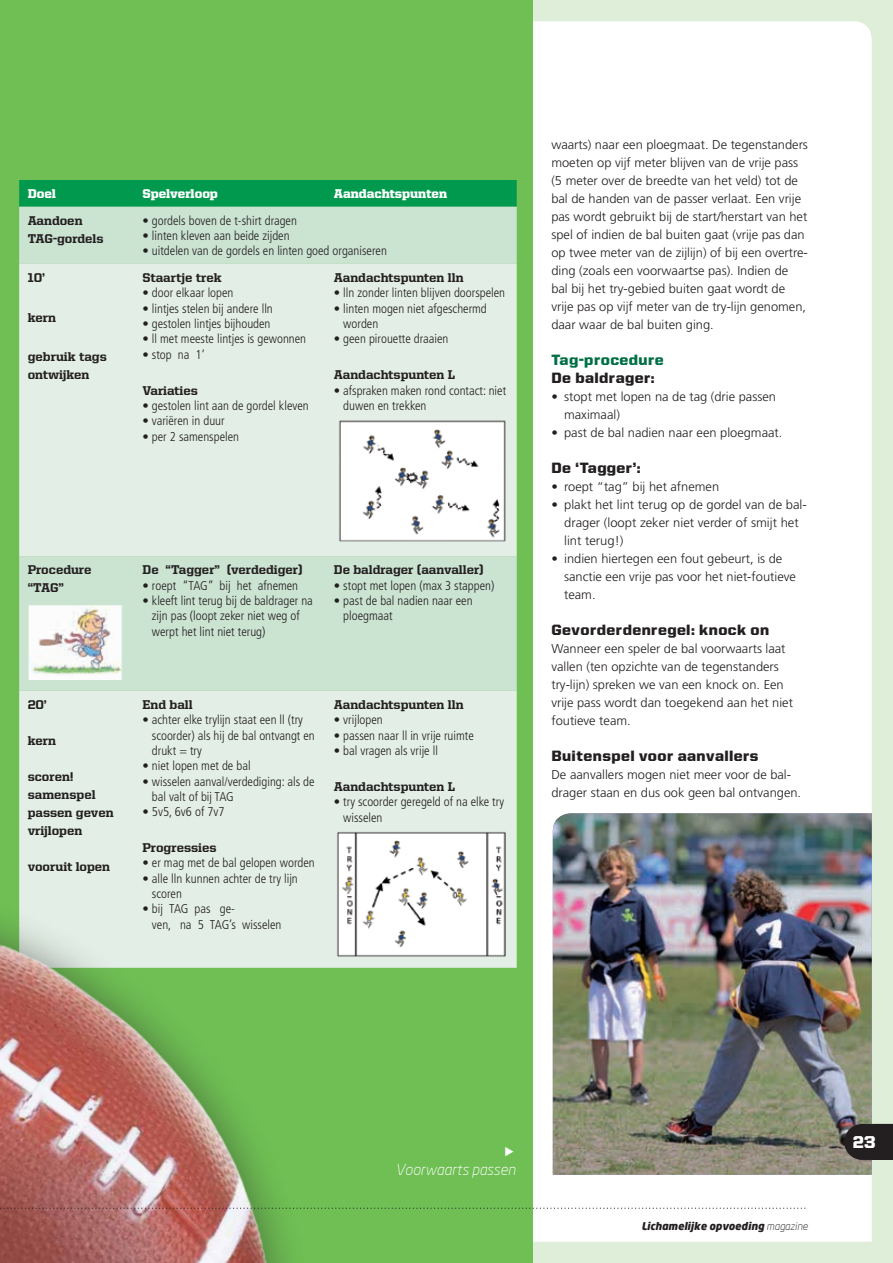
<style>
.page{position:relative;width:893px;height:1263px;background:#dfeed8}
.page>*{position:absolute;margin:0;border:0;box-sizing:border-box;transform-origin:0 0}
.t1{font:900 17.25px "United Sans Reg";color:#fff}
.t2{font:900 15px "United Sans Reg";letter-spacing:.025em;color:#231f20}
.t3{font:italic 300 15px "Neo Sans";color:#fff}
.t4{font:900 15px "United Sans Reg";letter-spacing:.025em;color:#016f45}
.t5{font:300 condensed 12.75px/15.3px "Frutiger LT Std";color:#231f20}
.t6{font:300 12.75px/18px "Frutiger LT Std";color:#231f20}
.t7{font:800 12.75px/18px "United Serif Reg";color:#231f20}
.t8{font:900 12.75px "United Serif Reg";color:#fff}
.t9{font:italic 900 10.5px "Neo Sans";color:#231f20}
.s1{font-weight:300}
</style>
<div class="page">
<div style="left:533px;top:21px;width:339px;height:1221px;background:#fff"></div>
<div style="left:0;top:0;width:533px;height:1263px;background:#6fbf54"></div>
<img style="left:553px;top:813px;width:319px;height:362px">
<div style="left:19px;top:180px;width:498px;height:27px;background:#00994e"></div>
<div style="left:19px;top:207px;width:115px;height:57px;background:#cbe3d1"></div>
<div style="left:134px;top:207px;width:383px;height:57px;background:#cbe3d1"></div>
<svg style="left:19px;top:264px;width:115px;height:541px;background:#dfede2"></svg>
<svg style="left:134px;top:264px;width:383px;height:704px;background:#dcebdf"></svg>
<img style="left:23px;top:605px;width:104px;height:75px">
<img style="left:334px;top:417px;width:175px;height:127px">
<img style="left:487px;top:829px;width:19px;height:131px">
<img style="left:0;top:805px;width:487px;height:458px">
<svg style="left:844px;top:1124px;width:49px;height:36px;background:#2c2727"></svg>
<svg style="left:0;top:1207px;width:808px;height:2px"></svg>
<p class="t8" style="left:28px;top:187px;width:30px">Doel</p>
<p class="t8" style="left:142px;top:187px;width:77px">Spelverloop</p>
<p class="t8" style="left:334px;top:187px;width:115px">Aandachtspunten</p>
<p class="t7" style="left:28px;top:211px;width:77px">Aandoen<br>TAG-gordels</p>
<p class="t5" style="left:142px;top:213px;width:156px">• gordels boven de t-shirt dragen</p>
<p class="t5" style="left:142px;top:228px;width:149px">• linten kleven aan beide zijden</p>
<p class="t5" style="left:142px;top:243px;width:246px">• uitdelen van de gordels en linten goed organiseren</p>
<p class="t7" style="left:28px;top:268px;width:19px">10’</p>
<p class="t7" style="left:28px;top:308px;width:30px">kern</p>
<p class="t7" style="left:28px;top:348px;width:81px">gebruik tags ontwijken</p>
<p class="t7" style="left:142px;top:268px;width:81px">Staartje trek</p>
<p class="t5" style="left:142px;top:285px;width:92px">• door elkaar lopen</p>
<p class="t5" style="left:142px;top:301px;width:132px">• lintjes stelen bij andere lln</p>
<p class="t5" style="left:142px;top:316px;width:130px">• gestolen lintjes bijhouden</p>
<p class="t5" style="left:142px;top:331px;width:165px">• ll met meeste lintjes is gewonnen</p>
<p class="t5" style="left:142px;top:347px;width:64px">• stop na 1’</p>
<p class="t7" style="left:142px;top:381px;width:57px">Variaties</p>
<p class="t5" style="left:142px;top:398px;width:168px">• gestolen lint aan de gordel kleven</p>
<p class="t5" style="left:142px;top:413px;width:84px">• variëren in duur</p>
<p class="t5" style="left:142px;top:429px;width:98px">• per 2 samenspelen</p>
<p class="t7" style="left:334px;top:268px;width:131px">Aandachtspunten lln</p>
<p class="t5" style="left:334px;top:285px;width:173px">• lln zonder linten blijven doorspelen</p>
<p class="t5" style="left:343px;top:301px;width:145px;text-indent:-9px">• linten mogen niet afgeschermd worden</p>
<p class="t5" style="left:334px;top:331px;width:116px">• geen pirouette draaien</p>
<p class="t7" style="left:334px;top:366px;width:123px">Aandachtspunten L</p>
<p class="t5" style="left:343px;top:383px;width:164px;text-indent:-9px">• afspraken maken rond contact: niet duwen en trekken</p>
<p class="t7" style="left:28px;top:561px;width:65px">Procedure “TAG”</p>
<p class="t7" style="left:142px;top:561px;width:162px">De “Tagger” (verdediger)</p>
<p class="t5" style="left:142px;top:578px;width:157px">• roept “TAG” bij het afnemen</p>
<p class="t5" style="left:152px;top:593px;width:163px;text-indent:-9px">• kleeft lint terug bij de baldrager na zijn pas (loopt zeker niet weg of werpt het lint niet terug)</p>
<p class="t7" style="left:334px;top:561px;width:151px">De baldrager (aanvaller)</p>
<p class="t5" style="left:334px;top:578px;width:162px">• stopt met lopen (max 3 stappen)</p>
<p class="t5" style="left:343px;top:593px;width:131px;text-indent:-9px">• past de bal nadien naar een ploegmaat</p>
<p class="t7" style="left:28px;top:695px;width:21px">20’</p>
<p class="t7" style="left:28px;top:731px;width:30px">kern</p>
<p class="t7" style="left:28px;top:767px;width:87px">scoren! samenspel passen geven vrijlopen</p>
<p class="t7" style="left:28px;top:857px;width:84px">vooruit lopen</p>
<p class="t7" style="left:142px;top:695px;width:52px">End ball</p>
<p class="t5" style="left:152px;top:712px;width:164px;text-indent:-9px">• achter elke trylijn staat een ll (try scoorder) als hij de bal ontvangt en drukt = try</p>
<p class="t5" style="left:142px;top:758px;width:110px">• niet lopen met de bal</p>
<p class="t5" style="left:152px;top:774px;width:164px;text-indent:-9px">• wisselen aanval/verdediging: als de bal valt of bij TAG</p>
<p class="t5" style="left:142px;top:804px;width:84px">• 5v5, 6v6 of 7v7</p>
<p class="t7" style="left:142px;top:838px;width:76px">Progressies</p>
<p class="t5" style="left:142px;top:855px;width:174px">• er mag met de bal gelopen worden</p>
<p class="t5" style="left:152px;top:871px;width:147px;text-indent:-9px">• alle lln kunnen achter de try lijn scoren</p>
<p class="t5" style="left:152px;top:901px;width:131px;text-indent:-9px">• bij TAG pas ge-<br>ven, na 5 TAG’s wisselen</p>
<p class="t7" style="left:334px;top:695px;width:131px">Aandachtspunten lln</p>
<p class="t5" style="left:334px;top:712px;width:50px">• vrijlopen</p>
<p class="t5" style="left:334px;top:728px;width:142px">• passen naar ll in vrije ruimte</p>
<p class="t5" style="left:334px;top:743px;width:106px">• bal vragen als vrije ll</p>
<p class="t7" style="left:334px;top:777px;width:123px">Aandachtspunten L</p>
<p class="t5" style="left:343px;top:794px;width:162px;text-indent:-9px">• try scoorder geregeld of na elke try wisselen</p>
<p class="t6" style="left:551px;top:135px;width:258px">waarts) naar een ploegmaat. De tegenstanders moeten op vijf meter blijven van de vrije pass (5 meter over de breedte van het veld) tot de bal de handen van de passer verlaat. Een vrije pas wordt gebruikt bij de start/herstart van het spel of indien de bal buiten gaat (vrije pas dan op twee meter van de zijlijn) of bij een overtre&shy;ding (zoals een voorwaartse pas). Indien de<br>bal bij het try-gebied buiten gaat wordt de vrije pas op vijf meter van de try-lijn genomen, daar waar de bal buiten ging.</p>
<p class="t4" style="left:551px;top:351px;width:114px">Tag-procedure</p>
<p class="t2" style="left:551px;top:369px;width:105px">De baldrager:</p>
<p class="t6" style="left:564px;top:387px;width:213px;text-indent:-13px">• stopt met lopen na de tag (drie passen maximaal)</p>
<p class="t6" style="left:551px;top:423px;width:233px">• past de bal nadien naar een ploegmaat.</p>
<p class="t2" style="left:551px;top:459px;width:91px">De ‘Tagger’:</p>
<p class="t6" style="left:551px;top:477px;width:169px">• roept “tag” bij het afnemen</p>
<p class="t6" style="left:564px;top:495px;width:244px;text-indent:-13px">• plakt het lint terug op de gordel van de bal&shy;drager (loopt zeker niet verder of smijt het lint terug!)</p>
<p class="t6" style="left:564px;top:549px;width:233px;text-indent:-13px">• indien hiertegen een fout gebeurt, is de sanctie een vrije pas voor het niet-foutieve team.</p>
<p class="t2" style="left:551px;top:621px;width:219px">Gevorderdenregel: knock on</p>
<p class="t6" style="left:551px;top:639px;width:243px">Wanneer een speler de bal voorwaarts laat vallen (ten opzichte van de tegenstanders try-lijn) spreken we van een knock on. Een vrije pass wordt dan toegekend aan het niet foutieve team.</p>
<p class="t2" style="left:551px;top:747px;width:209px">Buitenspel voor aanvallers</p>
<p class="t6" style="left:551px;top:765px;width:251px">De aanvallers mogen niet meer voor de bal&shy;drager staan en dus ook geen bal ontvangen.</p>
<p class="t3" style="left:396px;top:1160px;width:122px">Voorwaarts passen</p>
<p class="t9" style="left:641px;top:1219px;width:168px">Lichamelijke opvoeding <span class="s1">magazine</span></p>
<h1 class="t1" style="left:853px;top:1133px;width:25px">23</h1>
</div>
